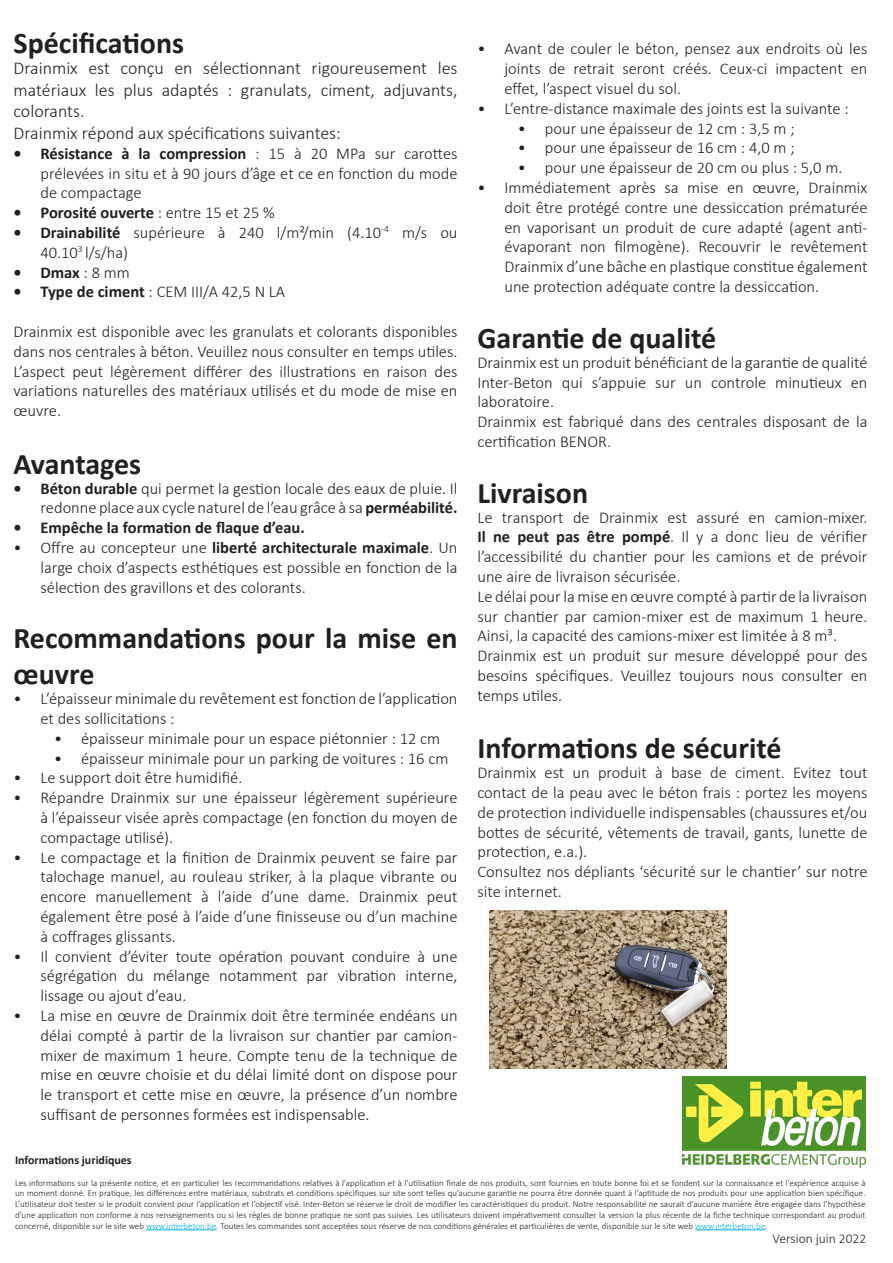
<style>
.page{position:relative;width:893px;height:1263px;background:#fff}
.page>*{position:absolute;margin:0;border:0;box-sizing:border-box;transform-origin:0 0}
.t1{font:700 30px/36px "Calibri";color:#231f20}
.t2{font:300 18px/21.6px "Calibri";color:#231f20;text-align:justify}
.t3{font:300 16.5px/19.8px "Calibri";color:#231f20;text-align:justify}
.t4{font:700 16.5px "Calibri";color:#231f20}
.t5{font:300 13.5px "Calibri";color:#231f20}
.t6{font:700 12px "Calibri";color:#231f20}
.t7{font:300 9px/10.8px "Calibri";color:#231f20;text-align:justify}
.s1{font-weight:700}
.s2{font-weight:300}
.s3{color:#00aeef}
</style>
<div class="page">
<img style="left:683px;top:1077px;width:182px;height:90px">
<hr style="left:146px;top:1229px;width:70px;height:1px;background:#00aeef">
<hr style="left:695px;top:1229px;width:70px;height:1px;background:#00aeef">
<img style="left:489px;top:911px;width:237px;height:157px">
<p class="t1" style="left:14px;top:24px;width:172px">Spécifications</p>
<p class="t2" style="left:14px;top:57px;width:446px">Drainmix est conçu en sélectionnant rigoureusement les matériaux les plus adaptés : granulats, ciment, adjuvants, colorants.</p>
<p class="t2" style="left:14px;top:122px;width:329px">Drainmix répond aux spécifications suivantes:</p>
<p class="t3" style="left:40px;top:143px;width:419px;text-indent:-27px"><span class="s1">• Résistance à la compression</span> : 15 à 20 MPa sur carottes prélevées in situ et à 90 jours d’âge et ce en fonction du mode de compactage</p>
<p class="t4" style="left:14px;top:201px;width:263px">• Porosité ouverte <span class="s2">: entre 15 et 25 %</span></p>
<p class="t3" style="left:14px;top:222px;width:445px"><span class="s1">• Drainabilité</span> supérieure à 240 l/m²/min (4.10<sup>-4</sup> m/s ou</p>
<p class="t3" style="left:40px;top:242px;width:89px">40.10<sup>3</sup> l/s/ha)</p>
<p class="t4" style="left:14px;top:260px;width:118px">• Dmax <span class="s2">: 8 mm</span></p>
<p class="t3" style="left:14px;top:282px;width:273px"><span class="s1">• Type de ciment</span> : CEM III/A 42,5 N LA</p>
<p class="t3" style="left:14px;top:321px;width:446px">Drainmix est disponible avec les granulats et colorants disponibles dans nos centrales à béton. Veuillez nous consulter en temps utiles.</p>
<p class="t3" style="left:14px;top:361px;width:446px">L’aspect peut légèrement différer des illustrations en raison des variations naturelles des matériaux utilisés et du mode de mise en œuvre.</p>
<p class="t1" style="left:14px;top:445px;width:129px">Avantages</p>
<p class="t3" style="left:14px;top:478px;width:446px;text-align:right"><span class="s1">• Béton durable</span> qui permet la gestion locale des eaux de pluie. Il redonne place aux cycle naturel de l’eau grâce à sa <span class="s1">perméabilité.</span></p>
<p class="t4" style="left:14px;top:516px;width:293px">• Empêche la formation de flaque d’eau.</p>
<p class="t3" style="left:40px;top:537px;width:419px;text-indent:-27px">• Offre au concepteur une <span class="s1">liberté architecturale maximale</span>. Un large choix d’aspects esthétiques est possible en fonction de la sélection des gravillons et des colorants.</p>
<p class="t1" style="left:14px;top:620px;width:445px">Recommandations pour la mise en œuvre</p>
<p class="t3" style="left:40px;top:689px;width:419px;text-indent:-27px">• L’épaisseur minimale du revêtement est fonction de l’application et des sollicitations :</p>
<p class="t3" style="left:54px;top:728px;width:388px">• épaisseur minimale pour un espace piétonnier : 12 cm</p>
<p class="t3" style="left:54px;top:748px;width:396px">• épaisseur minimale pour un parking de voitures : 16 cm</p>
<p class="t3" style="left:14px;top:768px;width:230px">• Le support doit être humidifié.</p>
<p class="t3" style="left:40px;top:788px;width:419px;text-indent:-27px">• Répandre Drainmix sur une épaisseur légèrement supérieure à l’épaisseur visée après compactage (en fonction du moyen de compactage utilisé).</p>
<p class="t3" style="left:40px;top:847px;width:419px;text-indent:-27px">• Le compactage et la finition de Drainmix peuvent se faire par talochage manuel, au rouleau striker, à la plaque vibrante ou encore manuellement à l’aide d’une dame. Drainmix peut également être posé à l’aide d’une finisseuse ou d’un machine à coffrages glissants.</p>
<p class="t3" style="left:40px;top:946px;width:419px;text-indent:-27px">• Il convient d’éviter toute opération pouvant conduire à une ségrégation du mélange notamment par vibration interne, lissage ou ajout d’eau.</p>
<p class="t3" style="left:40px;top:1005px;width:419px;text-indent:-27px">• La mise en œuvre de Drainmix doit être terminée endéans un délai compté à partir de la livraison sur chantier par camion&shy;mixer de maximum 1 heure. Compte tenu de la technique de mise en œuvre choisie et du délai limité dont on dispose pour le transport et cette mise en œuvre, la présence d’un nombre suffisant de personnes formées est indispensable.</p>
<p class="t3" style="left:504px;top:39px;width:365px;text-indent:-27px">• Avant de couler le béton, pensez aux endroits où les joints de retrait seront créés. Ceux-ci impactent en effet, l’aspect visuel du sol.</p>
<p class="t3" style="left:477px;top:98px;width:373px">• L’entre-distance maximale des joints est la suivante :</p>
<p class="t3" style="left:518px;top:118px;width:278px">• pour une épaisseur de 12 cm : 3,5 m ;</p>
<p class="t3" style="left:518px;top:138px;width:278px">• pour une épaisseur de 16 cm : 4,0 m ;</p>
<p class="t3" style="left:518px;top:158px;width:326px">• pour une épaisseur de 20 cm ou plus : 5,0 m.</p>
<p class="t3" style="left:504px;top:178px;width:365px;text-indent:-27px">• Immédiatement après sa mise en œuvre, Drainmix doit être protégé contre une dessiccation prématurée en vaporisant un produit de cure adapté (agent anti&shy;évaporant non filmogène). Recouvrir le revêtement Drainmix d’une bâche en plastique constitue également une protection adéquate contre la dessiccation.</p>
<p class="t1" style="left:477px;top:320px;width:240px">Garantie de qualité</p>
<p class="t3" style="left:477px;top:352px;width:392px">Drainmix est un produit bénéficiant de la garantie de qualité Inter-Beton qui s’appuie sur un controle minutieux en laboratoire.</p>
<p class="t3" style="left:477px;top:412px;width:392px">Drainmix est fabriqué dans des centrales disposant de la certification BENOR.</p>
<p class="t1" style="left:477px;top:474px;width:112px">Livraison</p>
<p class="t3" style="left:477px;top:507px;width:392px">Le transport de Drainmix est assuré en camion-mixer.<br><span class="s1">Il ne peut pas être pompé</span>. Il y a donc lieu de vérifier l’accessibilité du chantier pour les camions et de prévoir une aire de livraison sécurisée.</p>
<p class="t3" style="left:477px;top:586px;width:392px">Le délai pour la mise en œuvre compté à partir de la livraison sur chantier par camion-mixer est de maximum 1 heure.<br>Ainsi, la capacité des camions-mixer est limitée à 8 m³.</p>
<p class="t3" style="left:477px;top:646px;width:392px">Drainmix est un produit sur mesure développé pour des besoins spécifiques. Veuillez toujours nous consulter en temps utiles.</p>
<p class="t1" style="left:477px;top:730px;width:306px">Informations de sécurité</p>
<p class="t3" style="left:477px;top:763px;width:392px">Drainmix est un produit à base de ciment. Evitez tout contact de la peau avec le béton frais : portez les moyens de protection individuelle indispensables (chaussures et/ou bottes de sécurité, vêtements de travail, gants, lunette de protection, e.a.).</p>
<p class="t3" style="left:477px;top:862px;width:391px">Consultez nos dépliants ‘sécurité sur le chantier’ sur notre site internet.</p>
<p class="t6" style="left:15px;top:1151px;width:118px">Informations juridiques</p>
<p class="t7" style="left:15px;top:1177px;width:852px">Les informations sur la présente notice, et en particulier les recommandations relatives à l’application et à l’utilisation finale de nos produits, sont fournies en toute bonne foi et se fondent sur la connaissance et l’expérience acquise à un moment donné. En pratique, les différences entre matériaux, substrats et conditions spécifiques sur site sont telles qu’aucune garantie ne pourra être donnée quant à l’aptitude de nos produits pour une application bien spécifique.<br>L’utilisateur doit tester si le produit convient pour l’application et l’objectif visé. Inter-Beton se réserve le droit de modifier les caractéristiques du produit. Notre responsabilité ne saurait d’aucune manière être engagée dans l’hypothèse d’une application non conforme à nos renseignements ou si les règles de bonne pratique ne sont pas suivies. Les utilisateurs doivent impérativement consulter la version la plus récente de la fiche technique correspondant au produit concerné, disponible sur le site web <span class="s3">www.interbeton.be</span>. Toutes les commandes sont acceptées sous réserve de nos conditions générales et particulières de vente, disponible sur le site web <span class="s3">www.interbeton.be</span>.</p>
<p class="t5" style="left:772px;top:1230px;width:95px">Version juin 2022</p>
</div>
